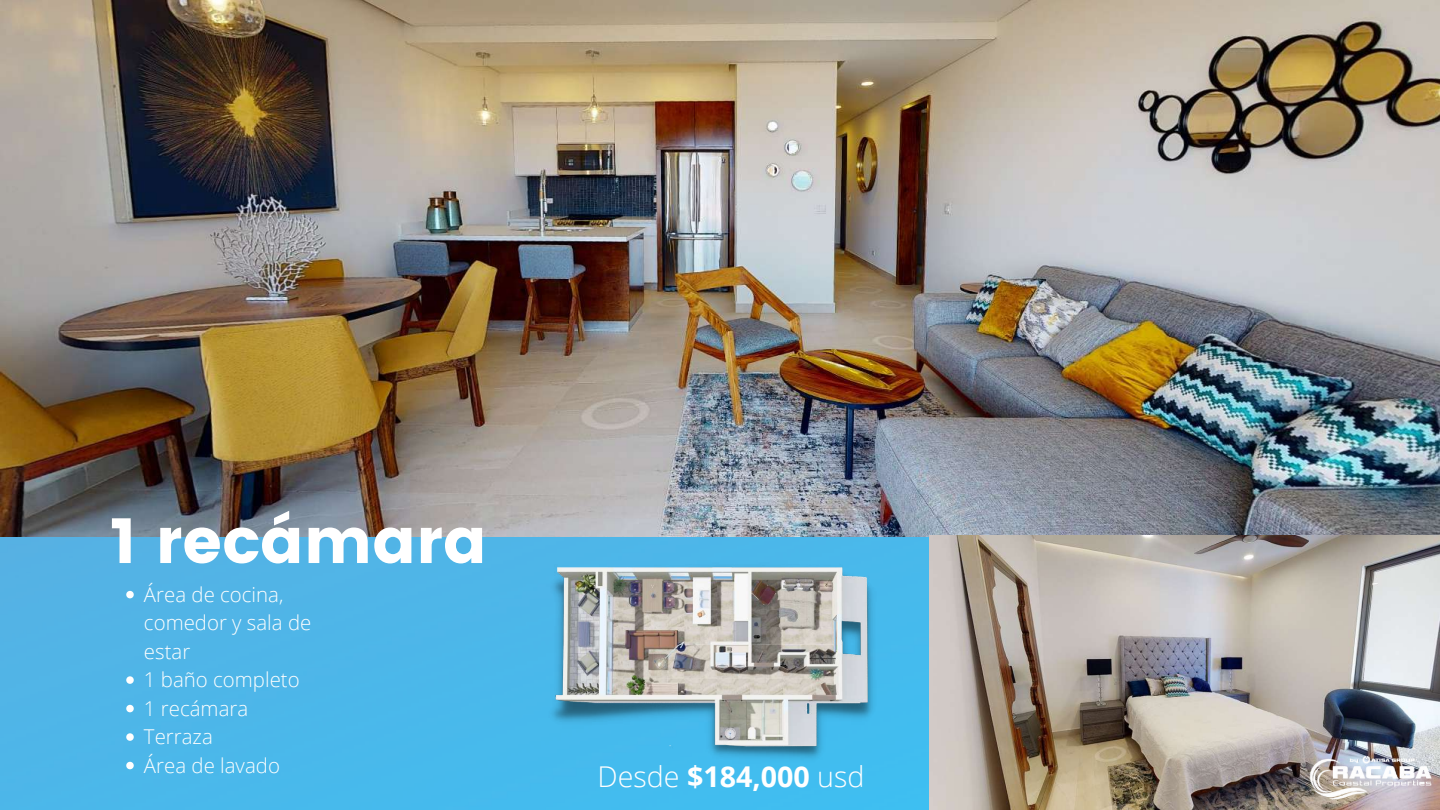
<style>
.page{position:relative;width:1440px;height:810px;background:#fff}
.page>*{position:absolute;margin:0;border:0;box-sizing:border-box;transform-origin:0 0}
.t1{font:63px "Poppins";color:#fff}
.t2{font:300 28.7px "Open Sans";color:#fff}
.t3{font:300 20.4px/28.5px "Open Sans";color:#fff}
.s1{font-weight:700}
</style>
<div class="page">
<img style="left:0;top:536px;width:930px;height:274px">
<img style="left:0;top:0;width:1440px;height:536px">
<img style="left:547px;top:560px;width:330px;height:204px">
<img style="left:930px;top:536px;width:510px;height:274px">
<img style="left:1306px;top:743px;width:134px;height:67px">
<svg style="left:126px;top:591px;width:8px;height:7px"></svg>
<svg style="left:126px;top:676px;width:8px;height:8px"></svg>
<svg style="left:126px;top:705px;width:8px;height:7px"></svg>
<svg style="left:126px;top:733px;width:8px;height:8px"></svg>
<svg style="left:126px;top:762px;width:8px;height:7px"></svg>
<h1 class="t1" style="left:110px;top:504px;width:378px">1 recámara</h1>
<p class="t3" style="left:144px;top:580px;width:169px">Área de cocina, comedor y sala de estar<br>1 baño completo<br>1 recámara<br>Terraza<br>Área de lavado</p>
<h2 class="t2" style="left:598px;top:757px;width:268px">Desde <span class="s1">$184,000</span> usd</h2>
</div>
